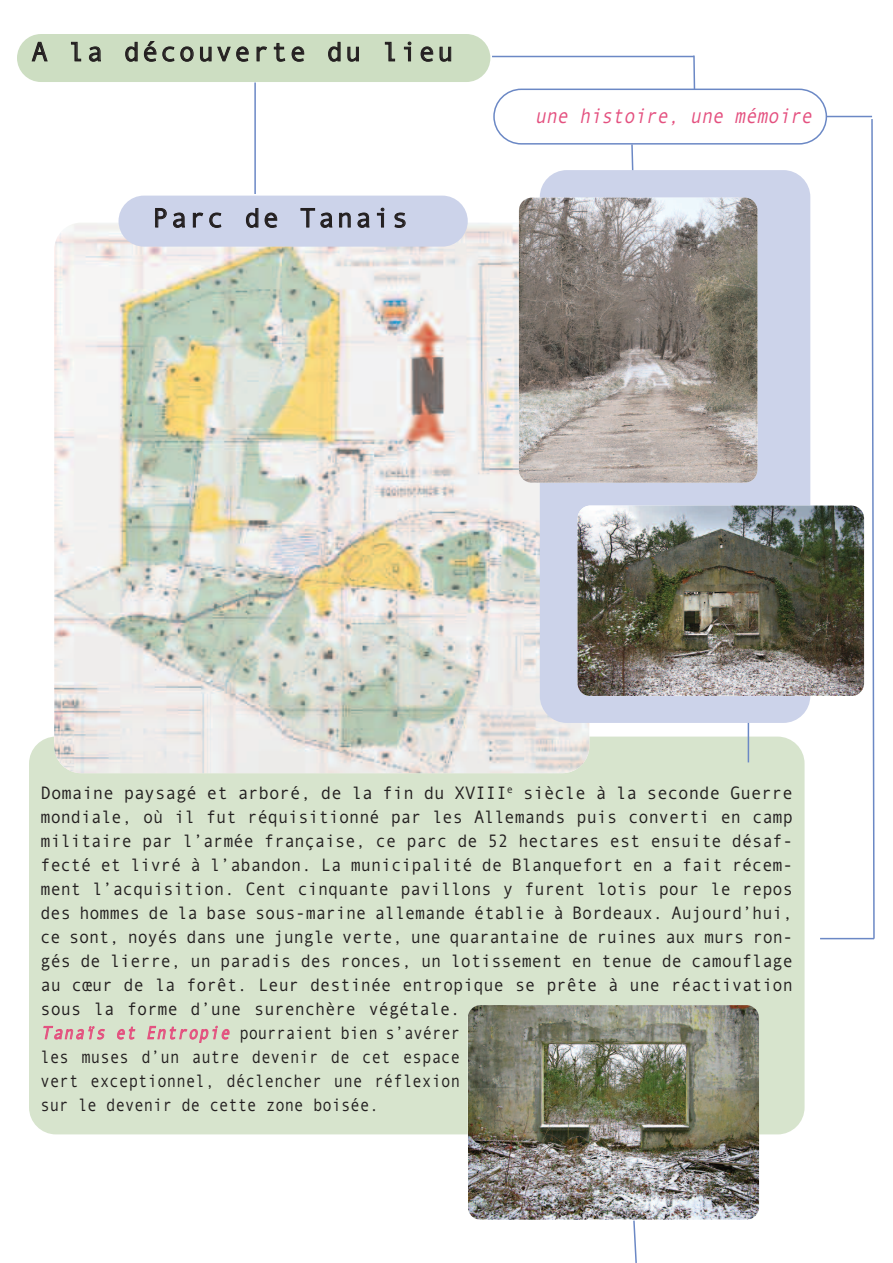
<style>
.page{position:relative;width:893px;height:1263px;background:#fff}
.page>*{position:absolute;margin:0;border:0;box-sizing:border-box;transform-origin:0 0}
.t1{font:27px "Andale Mono";letter-spacing:.08em;color:#231f20}
.t2{font:italic 21px "Andale Mono";color:#e4507f;scale:.88 1}
.t3{font:18px/24px "Andale Mono";color:#231f20}
.s1{font-style:italic;color:#e4507f}
</style>
<div class="page">
<div style="left:29px;top:737px;width:775px;height:397px;background:#d7e4cd;border-radius:27px"></div>
<div style="left:17px;top:34px;width:473px;height:48px;background:#cddec2;border-radius:24px"></div>
<img style="left:54px;top:223px;width:535px;height:550px;border-radius:27px">
<div style="left:119px;top:196px;width:349px;height:51px;background:#ccd3ea;border-radius:26px"></div>
<hr style="left:254px;top:82px;width:2px;height:112px;background:#6b88c5">
<hr style="left:492px;top:56px;width:202px;height:1px;background:#6b88c5">
<hr style="left:827px;top:116px;width:45px;height:1px;background:#6b88c5">
<svg style="left:870px;top:119px;width:5px;height:821px"></svg>
<hr style="left:820px;top:938px;width:54px;height:1px;background:#6b88c5">
<svg style="left:633px;top:1220px;width:4px;height:43px"></svg>
<hr style="left:748px;top:695px;width:1px;height:67px;background:#6b88c5">
<svg style="left:493px;top:55px;width:334px;height:229px"></svg>
<div style="left:540px;top:170px;width:270px;height:553px;background:#ccd3ea;border-radius:27px"></div>
<img style="left:519px;top:198px;width:238px;height:285px">
<img style="left:578px;top:506px;width:286px;height:189px;border-radius:13px">
<img style="left:468px;top:1005px;width:291px;height:215px;border-radius:13px">
<h1 class="t1" style="left:32px;top:36px;width:423px">A la découverte du lieu</h1>
<h1 class="t1" style="left:152px;top:202px;width:257px">Parc de Tanais</h1>
<p class="t2" style="left:535px;top:103px;width:322px">une histoire, une mémoire</p>
<p class="t3" style="left:41px;top:781px;width:754px">Domaine paysagé et arboré, de la fin du XVIII<sup>e</sup> siècle à la seconde Guerre mondiale, où il fut réquisitionné par les Allemands puis converti en camp militaire par l’armée française, ce parc de 52 hectares est ensuite désaf&shy;fecté et livré à l’abandon. La municipalité de Blanquefort en a fait récem&shy;ment l’acquisition. Cent cinquante pavillons y furent lotis pour le repos des hommes de la base sous-marine allemande établie à Bordeaux. Aujourd’hui, ce sont, noyés dans une jungle verte, une quarantaine de ruines aux murs ron&shy;gés de lierre, un paradis des ronces, un lotissement en tenue de camouflage au cœur de la forêt. Leur destinée entropique se prête à une réactivation sous la forme d’une surenchère végétale.<br><span class="s1">Tanaïs et Entropie</span> pourraient bien s’avérer<br>les muses d’un autre devenir de cet espace<br>vert exceptionnel, déclencher une réflexion<br>sur le devenir de cette zone boisée.</p>
</div>
